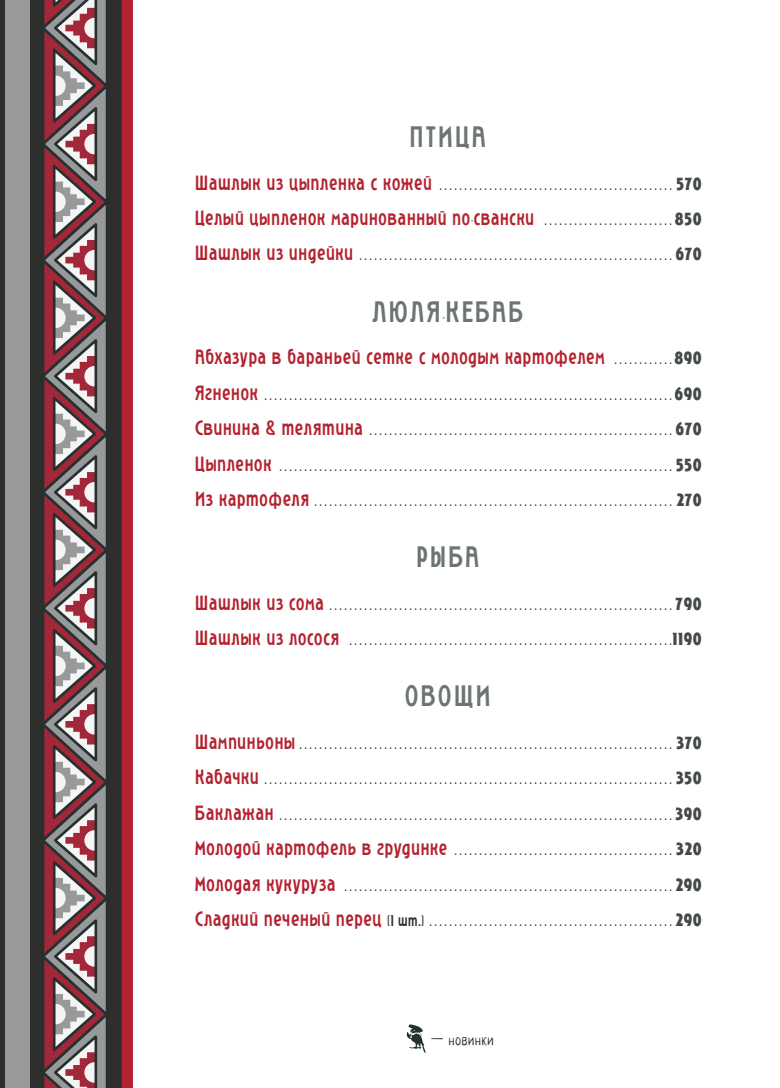
<style>
.page{position:relative;width:780px;height:1088px;background:#fff}
.page>*{position:absolute;margin:0;border:0;box-sizing:border-box;transform-origin:0 0}
.подраздел{font:28.75px "Roslyn Gothic";letter-spacing:.04em;color:#6d7475;scale:.9 1}
.позиция{font:20px "Roslyn Gothic";letter-spacing:-.01em;color:#b3222f;scale:.9 1}
.t1{font:15px "Neucha";letter-spacing:.055em;color:#2e2e2d;scale:.9 1}
.позиция-2{font:12.5px "Roslyn Gothic";color:#2e2e2d;scale:.9 1}
.позиция-новенькое{font:12.5px "Roslyn Gothic";color:#2e2e2d;scale:.9 1}
.подраздел-2{font:12.5px "Roslyn Gothic";color:#2e2e2d;scale:.9 1}
.s1{font-size:20px;color:#b3222f}
.s2{font-family:"Roslyn Gothic Medium DG";font-size:17.5px;color:#444a49}
.s3{font-size:12.5px;color:#2e2e2d}
.s4{font-size:15px}
</style>
<div class="page">
<svg style="left:0;top:0;width:133px;height:1088px;background:#4f2b2d"></svg>
<svg style="left:39px;top:0;width:72px;height:1088px;background:#866b6f"></svg>
<div style="left:5px;top:0;width:25px;height:1088px;background:#97999a"></div>
<svg style="left:407px;top:1024px;width:19px;height:29px"></svg>
<p class="подраздел" style="left:410px;top:122px;width:87px">ПТИЦА</p>
<p class="позиция-2" style="left:195px;top:179px;width:564px"><span class="s1">Шашлык из цыпленка с кожей</span> . . . . . . . . . . . . . . . . . . . . . . . . . . . . . . . . . . . . . . . . . . . . . . . <span class="s2">570</span></p>
<p class="позиция" style="left:195px;top:207px;width:564px">Целый цыпленок маринованный по<span class="s3">-</span>свански <span class="s3">. . . . . . . . . . . . . . . . . . . . . . . . . .</span> <span class="s2">850</span></p>
<p class="позиция-новенькое" style="left:195px;top:249px;width:564px"><span class="s1">Шашлык из индейки</span> . . . . . . . . . . . . . . . . . . . . . . . . . . . . . . . . . . . . . . . . . . . . . . . . . . . . . . . . . . . . . . . <span class="s2">670</span></p>
<p class="подраздел" style="left:372px;top:296px;width:170px">ЛЮЛЯКЕБАБ</p>
<p class="подраздел-2" style="left:443px;top:312px;width:4px">-</p>
<p class="позиция" style="left:195px;top:347px;width:564px">Абхазура в бараньей сетке с молодым картофелем <span class="s3">. . . . . . . . . . .</span> <span class="s2">890</span></p>
<p class="позиция-2" style="left:195px;top:389px;width:564px"><span class="s1">Ягненок</span> . . . . . . . . . . . . . . . . . . . . . . . . . . . . . . . . . . . . . . . . . . . . . . . . . . . . . . . . . . . . . . . . . . . . . . . . . . . . . . . . . <span class="s2">690</span></p>
<p class="позиция-2" style="left:195px;top:424px;width:564px"><span class="s1">Свинина &amp; телятина</span> . . . . . . . . . . . . . . . . . . . . . . . . . . . . . . . . . . . . . . . . . . . . . . . . . . . . . . . . . . . . . <span class="s2">670</span></p>
<p class="позиция-2" style="left:195px;top:459px;width:564px"><span class="s1">Цыпленок</span> . . . . . . . . . . . . . . . . . . . . . . . . . . . . . . . . . . . . . . . . . . . . . . . . . . . . . . . . . . . . . . . . . . . . . . . . . . . . . . . <span class="s2">550</span></p>
<p class="позиция-2" style="left:195px;top:495px;width:564px"><span class="s1">Из картофеля</span> . . . . . . . . . . . . . . . . . . . . . . . . . . . . . . . . . . . . . . . . . . . . . . . . . . . . . . . . . . . . . . . . . . . . . . . . <span class="s2">270</span></p>
<p class="подраздел" style="left:416px;top:542px;width:73px">РЫБА</p>
<p class="позиция-2" style="left:195px;top:599px;width:564px"><span class="s1">Шашлык из сома</span> . . . . . . . . . . . . . . . . . . . . . . . . . . . . . . . . . . . . . . . . . . . . . . . . . . . . . . . . . . . . . . . . . . . . . <span class="s2">790</span></p>
<p class="позиция-2" style="left:195px;top:634px;width:564px"><span class="s1">Шашлык из лосося</span> . . . . . . . . . . . . . . . . . . . . . . . . . . . . . . . . . . . . . . . . . . . . . . . . . . . . . . . . . . . . . . . . <span class="s2">1190</span></p>
<p class="подраздел" style="left:405px;top:681px;width:98px">ОВОЩИ</p>
<p class="позиция-2" style="left:195px;top:738px;width:564px"><span class="s1">Шампиньоны</span> . . . . . . . . . . . . . . . . . . . . . . . . . . . . . . . . . . . . . . . . . . . . . . . . . . . . . . . . . . . . . . . . . . . . . . . . . . . <span class="s2">370</span></p>
<p class="позиция-2" style="left:195px;top:773px;width:564px"><span class="s1">Кабачки</span> . . . . . . . . . . . . . . . . . . . . . . . . . . . . . . . . . . . . . . . . . . . . . . . . . . . . . . . . . . . . . . . . . . . . . . . . . . . . . . . . . . <span class="s2">350</span></p>
<p class="позиция-2" style="left:195px;top:809px;width:564px"><span class="s1">Баклажан</span> . . . . . . . . . . . . . . . . . . . . . . . . . . . . . . . . . . . . . . . . . . . . . . . . . . . . . . . . . . . . . . . . . . . . . . . . . . . . . . . <span class="s2">390</span></p>
<p class="позиция-2" style="left:195px;top:844px;width:564px"><span class="s1">Молодой картофель в грудинке</span> . . . . . . . . . . . . . . . . . . . . . . . . . . . . . . . . . . . . . . . . . . . . <span class="s2">320</span></p>
<p class="позиция-2" style="left:195px;top:880px;width:564px"><span class="s1">Молодая кукуруза</span> . . . . . . . . . . . . . . . . . . . . . . . . . . . . . . . . . . . . . . . . . . . . . . . . . . . . . . . . . . . . . . . . . . <span class="s2">290</span></p>
<p class="позиция-2" style="left:195px;top:915px;width:564px"><span class="s1">Сладкий печеный перец</span> <span class="s4">(1 шт.)</span> . . . . . . . . . . . . . . . . . . . . . . . . . . . . . . . . . . . . . . . . . . . . . . . . . <span class="s2">290</span></p>
<p class="t1" style="left:431px;top:1031px;width:71px">— новинки</p>
</div>
